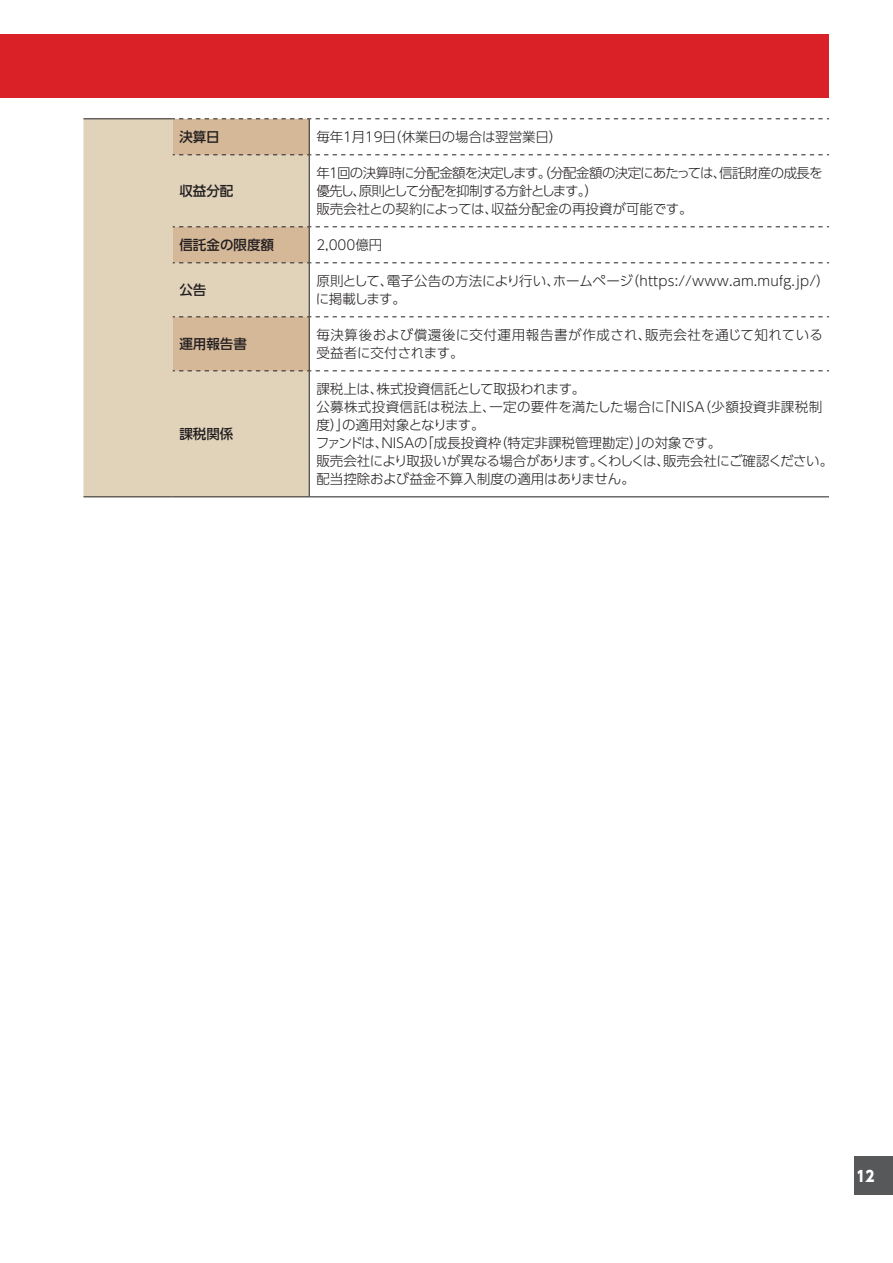
<style>
.page{position:relative;width:893px;height:1263px;background:#fff}
.page>*{position:absolute;margin:0;border:0;box-sizing:border-box;transform-origin:0 0}
.t1{font:800 15px "UD Shin Go Pro";color:#fff;scale:.9 1}
.t2{font:300 13.5px/18px "UD Shin Go Pro";color:#231f20}
.t3{font:300 13.5px/18px "UD Shin Go Pro";letter-spacing:-.045em;color:#231f20}
.t4{font:300 13.5px/18px "UD Shin Go Pro";letter-spacing:.03em;color:#231f20}
.t5{font:500 13.5px "UD Shin Go Pro";color:#231f20}
.t6{font:300 13.5px "UD Shin Go Pro";letter-spacing:-.02em;color:#231f20}
</style>
<div class="page">
<div style="left:855px;top:1157px;width:38px;height:38px;background:#57585a"></div>
<div style="left:83px;top:120px;width:226px;height:376px;background:#e1d2ba"></div>
<hr style="left:83px;top:119px;width:90px;height:1px;background:#231f20">
<hr style="left:309px;top:371px;width:1px;height:125px;background:#231f20">
<svg style="left:173px;top:118px;width:656px;height:253px"></svg>
<hr style="left:83px;top:496px;width:90px;height:1px;background:#231f20">
<hr style="left:173px;top:496px;width:136px;height:1px;background:#231f20">
<hr style="left:309px;top:496px;width:520px;height:1px;background:#231f20">
<div style="left:0;top:34px;width:823px;height:64px;background:#da2128"></div>
<hr style="left:825px;top:34px;width:4px;height:64px;background:#da2128">
<p class="t5" style="left:179px;top:126px;width:42px">決算日</p>
<p class="t6" style="left:316px;top:126px;width:247px">毎年１月19日（休業日の場合は翌営業日）</p>
<p class="t5" style="left:179px;top:180px;width:55px">収益分配</p>
<p class="t3" style="left:316px;top:163px;width:508px">年１回の決算時に分配金額を決定します。（分配金額の決定にあたっては、信託財産の成長を優先し、原則として分配を抑制する方針とします。）<br>販売会社との契約によっては、収益分配金の再投資が可能です。</p>
<p class="t5" style="left:179px;top:234px;width:96px">信託金の限度額</p>
<p class="t2" style="left:316px;top:235px;width:68px">2,000億円</p>
<p class="t5" style="left:179px;top:279px;width:28px">公告</p>
<p class="t2" style="left:316px;top:271px;width:515px">原則として、電子公告の方法により行い、ホームページ（https://www.am.mufg.jp/）に掲載します。</p>
<p class="t5" style="left:179px;top:333px;width:69px">運用報告書</p>
<p class="t4" style="left:316px;top:325px;width:508px">毎決算後および償還後に交付運用報告書が作成され、販売会社を通じて知れている受益者に交付されます。</p>
<p class="t5" style="left:179px;top:423px;width:55px">課税関係</p>
<p class="t2" style="left:316px;top:379px;width:519px">課税上は、株式投資信託として取扱われます。<br>公募株式投資信託は税法上、一定の要件を満たした場合に「ＮＩＳＡ（少額投資非課税制度）」の適用対象となります。<br>ファンドは、ＮＩＳＡの「成長投資枠（特定非課税管理勘定）」の対象です。<br>販売会社により取扱いが異なる場合があります。くわしくは、販売会社にご確認ください。配当控除および益金不算入制度の適用はありません。</p>
<p class="t1" style="left:856px;top:1163px;width:21px">12</p>
</div>
